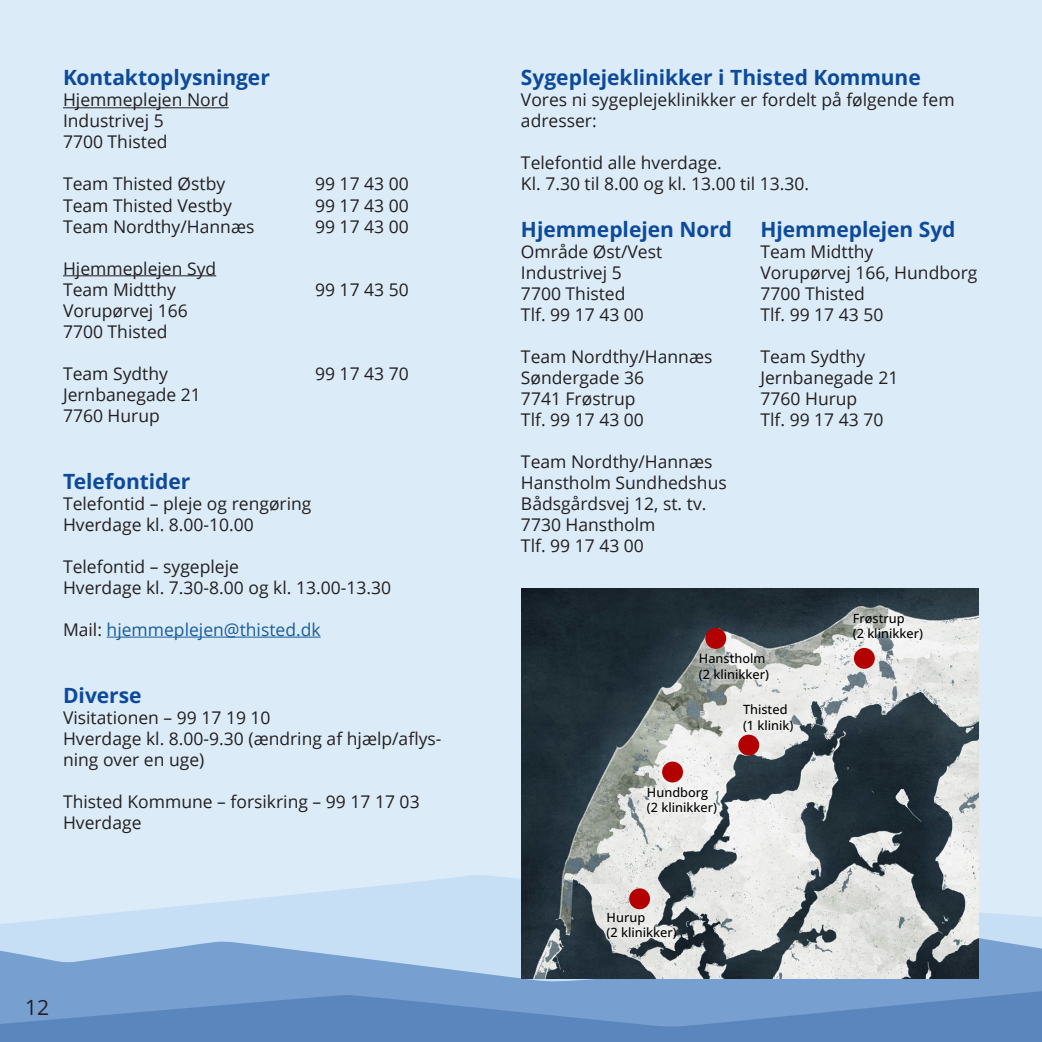
<style>
.page{position:relative;width:1042px;height:1042px;background:#dbebf8}
.page>*{position:absolute;margin:0;border:0;box-sizing:border-box;transform-origin:0 0}
.Rubrik{font:700 21px "Open Sans";color:#0d4a9c}
.t1{font:21px "Open Sans";color:#231f20}
.t2{font:17.5px/21px "Open Sans";color:#231f20}
.t3{font:17.5px "Open Sans";color:#175d9e}
.t4{font:500 12.78px/15.2px "Open Sans";color:#000}
.t5{font:500 9.62px "Klavika";color:#17242c}
.s1{color:#231f20}
</style>
<div class="page">
<svg style="left:116px;top:875px;width:405px;height:38px;fill:#c6dff5"></svg>
<div style="left:0;top:913px;width:1042px;height:23px;background:#c6dff5"></div>
<svg style="left:0;top:936px;width:1042px;height:106px;background:#769dcd"></svg>
<hr style="left:63px;top:107px;width:166px;height:1px;background:#231f20">
<hr style="left:63px;top:275px;width:153px;height:1px;background:#231f20">
<hr style="left:107px;top:637px;width:214px;height:1px;background:#175d9e">
<img style="left:521px;top:589px;width:458px;height:390px">
<svg style="left:861px;top:702px;width:12px;height:12px"></svg>
<svg style="left:760px;top:749px;width:12px;height:12px"></svg>
<svg style="left:746px;top:749px;width:12px;height:12px"></svg>
<svg style="left:732px;top:749px;width:12px;height:12px"></svg>
<svg style="left:732px;top:764px;width:12px;height:12px"></svg>
<svg style="left:698px;top:708px;width:12px;height:12px"></svg>
<svg style="left:761px;top:751px;width:10px;height:8px"></svg>
<svg style="left:699px;top:711px;width:10px;height:7px"></svg>
<div style="left:705px;top:628px;width:21px;height:21px;background:#b30000;border-radius:50%"></div>
<div style="left:854px;top:648px;width:21px;height:21px;background:#b30000;border-radius:50%"></div>
<div style="left:629px;top:888px;width:21px;height:21px;background:#b30000;border-radius:50%"></div>
<div style="left:738px;top:735px;width:21px;height:20px;background:#b30000;border-radius:50%"></div>
<div style="left:662px;top:761px;width:21px;height:21px;background:#b30000;border-radius:50%"></div>
<img style="left:597px;top:901px;width:99px;height:53px">
<img style="left:734px;top:694px;width:99px;height:53px">
<img style="left:638px;top:777px;width:99px;height:53px">
<img style="left:690px;top:643px;width:99px;height:53px">
<img style="left:843px;top:603px;width:100px;height:53px">
<h4 class="Rubrik" style="left:63px;top:63px;width:208px">Kontaktoplysninger</h4>
<p class="t2" style="left:63px;top:89px;width:167px">Hjemmeplejen Nord</p>
<p class="t2" style="left:63px;top:110px;width:102px">Industrivej 5</p>
<p class="t2" style="left:63px;top:131px;width:106px">7700 Thisted</p>
<p class="t2" style="left:63px;top:173px;width:164px">Team Thisted Østby</p>
<p class="t2" style="left:315px;top:173px;width:95px">99 17 43 00</p>
<p class="t2" style="left:63px;top:194px;width:170px">Team Thisted Vestby</p>
<p class="t2" style="left:315px;top:194px;width:95px">99 17 43 00</p>
<p class="t2" style="left:63px;top:215px;width:193px">Team Nordthy/Hannæs</p>
<p class="t2" style="left:315px;top:215px;width:95px">99 17 43 00</p>
<p class="t2" style="left:63px;top:257px;width:155px">Hjemmeplejen Syd</p>
<p class="t2" style="left:63px;top:278px;width:114px">Team Midtthy</p>
<p class="t2" style="left:315px;top:278px;width:95px">99 17 43 50</p>
<p class="t2" style="left:63px;top:299px;width:126px">Vorupørvej 166</p>
<p class="t2" style="left:63px;top:320px;width:106px">7700 Thisted</p>
<p class="t2" style="left:63px;top:362px;width:106px">Team Sydthy</p>
<p class="t2" style="left:315px;top:362px;width:95px">99 17 43 70</p>
<p class="t2" style="left:63px;top:383px;width:139px">Jernbanegade 21</p>
<p class="t2" style="left:63px;top:404px;width:98px">7760 Hurup</p>
<h4 class="Rubrik" style="left:63px;top:467px;width:129px">Telefontider</h4>
<p class="t2" style="left:63px;top:492px;width:250px">Telefontid – pleje og rengøring<br>Hverdage kl. 8.00-10.00</p>
<p class="t2" style="left:63px;top:555px;width:177px">Telefontid – sygepleje</p>
<p class="t2" style="left:63px;top:576px;width:329px">Hverdage kl. 7.30-8.00 og kl. 13.00-13.30</p>
<p class="t3" style="left:63px;top:617px;width:259px"><span class="s1">Mail:</span> hjemmeplejen@thisted.dk</p>
<h4 class="Rubrik" style="left:63px;top:681px;width:80px">Diverse</h4>
<p class="t2" style="left:63px;top:707px;width:380px">Visitationen – 99 17 19 10<br>Hverdage kl. 8.00-9.30 (ændring af hjælp/aflys&shy;ning over en uge)</p>
<p class="t2" style="left:63px;top:791px;width:358px">Thisted Kommune – forsikring – 99 17 17 03<br>Hverdage</p>
<p class="t1" style="left:25px;top:993px;width:26px">12</p>
<h4 class="Rubrik" style="left:521px;top:63px;width:401px">Sygeplejeklinikker i Thisted Kommune</h4>
<p class="t2" style="left:521px;top:89px;width:435px">Vores ni sygeplejeklinikker er fordelt på følgende fem adresser:</p>
<p class="t2" style="left:521px;top:152px;width:202px">Telefontid alle hverdage.</p>
<p class="t2" style="left:521px;top:173px;width:290px">Kl. 7.30 til 8.00 og kl. 13.00 til 13.30.</p>
<h4 class="Rubrik" style="left:521px;top:215px;width:213px">Hjemmeplejen Nord</h4>
<p class="t2" style="left:521px;top:240px;width:143px">Område Øst/Vest</p>
<p class="t2" style="left:521px;top:261px;width:102px">Industrivej 5</p>
<p class="t2" style="left:521px;top:282px;width:106px">7700 Thisted</p>
<p class="t2" style="left:521px;top:303px;width:124px">Tlf. 99 17 43 00</p>
<p class="t2" style="left:521px;top:345px;width:193px">Team Nordthy/Hannæs</p>
<p class="t2" style="left:521px;top:366px;width:125px">Søndergade 36</p>
<p class="t2" style="left:521px;top:387px;width:116px">7741 Frøstrup</p>
<p class="t2" style="left:521px;top:408px;width:124px">Tlf. 99 17 43 00</p>
<p class="t2" style="left:521px;top:450px;width:193px">Team Nordthy/Hannæs</p>
<p class="t2" style="left:521px;top:471px;width:207px">Hanstholm Sundhedshus</p>
<p class="t2" style="left:521px;top:492px;width:187px">Bådsgårdsvej 12, st. tv.</p>
<p class="t2" style="left:521px;top:513px;width:136px">7730 Hanstholm</p>
<p class="t2" style="left:521px;top:534px;width:124px">Tlf. 99 17 43 00</p>
<h4 class="Rubrik" style="left:760px;top:215px;width:197px">Hjemmeplejen Syd</h4>
<p class="t2" style="left:760px;top:240px;width:114px">Team Midtthy</p>
<p class="t2" style="left:760px;top:261px;width:218px">Vorupørvej 166, Hundborg</p>
<p class="t2" style="left:760px;top:282px;width:106px">7700 Thisted</p>
<p class="t2" style="left:760px;top:303px;width:124px">Tlf. 99 17 43 50</p>
<p class="t2" style="left:760px;top:345px;width:106px">Team Sydthy</p>
<p class="t2" style="left:760px;top:366px;width:139px">Jernbanegade 21</p>
<p class="t2" style="left:760px;top:387px;width:98px">7760 Hurup</p>
<p class="t2" style="left:760px;top:408px;width:124px">Tlf. 99 17 43 70</p>
<p class="t4" style="left:699px;top:651px;width:72px">Hanstholm (2 klinikker)</p>
<p class="t4" style="left:647px;top:784px;width:72px">Hundborg (2 klinikker)</p>
<p class="t5" style="left:686px;top:797px;width:31px">Vilsund</p>
<p class="t4" style="left:743px;top:702px;width:52px">Thisted (1 klinik)</p>
<p class="t4" style="left:607px;top:909px;width:72px">Hurup<br>(2 klinikker)</p>
<p class="t5" style="left:609px;top:917px;width:46px">Doverodde</p>
<p class="t4" style="left:853px;top:610px;width:72px">Frøstrup<br>(2 klinikker)</p>
</div>
